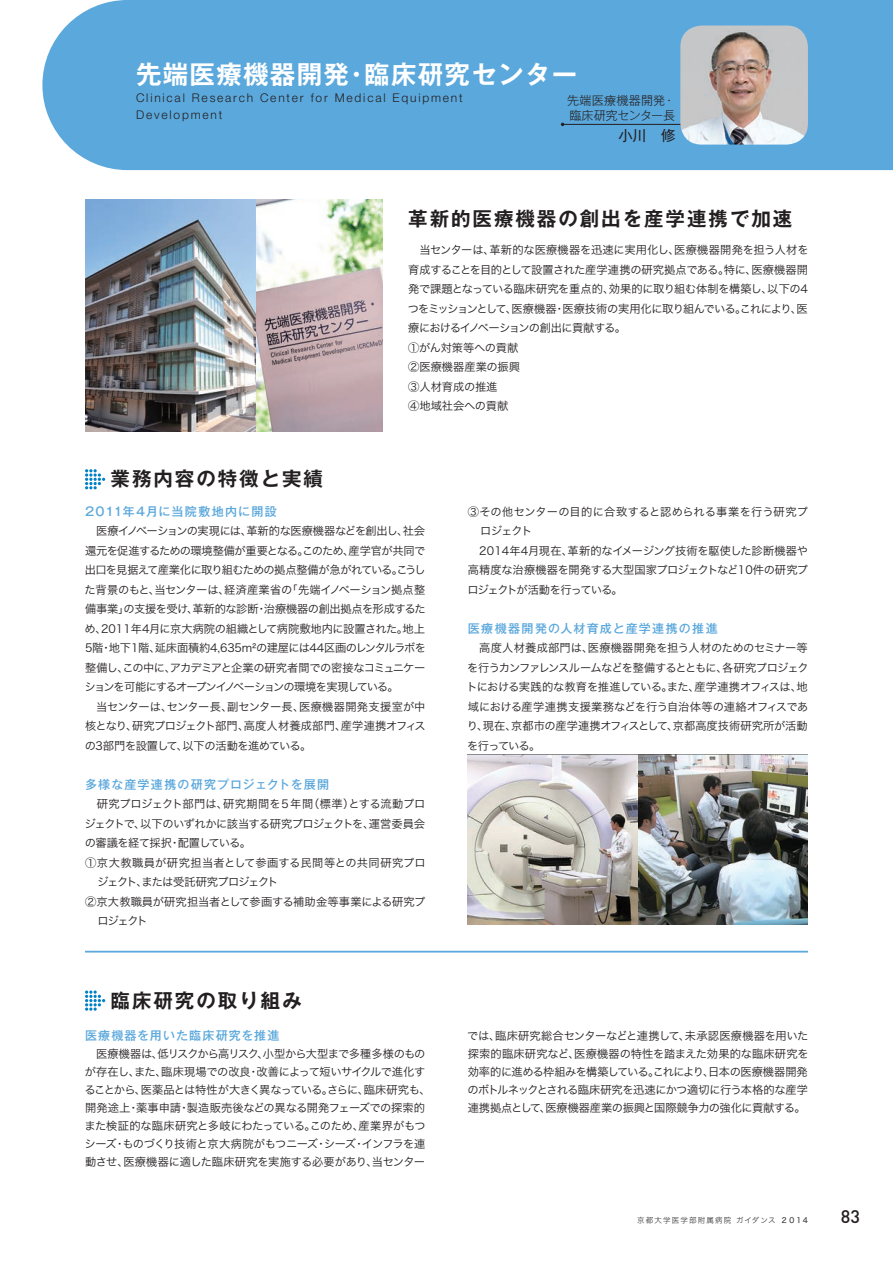
<style>
.page{position:relative;width:893px;height:1263px;background:#fff}
.page>*{position:absolute;margin:0;border:0;box-sizing:border-box;transform-origin:0 0}
.t1{font:700 25.5px "Gothic MB101 Pr 5 De";letter-spacing:.05em;color:#fff}
.t2{font:700 19.5px "Gothic MB101 Pr 5 De";letter-spacing:.1em;color:#231f20}
.t3{font:500 18px "Adi Haus";color:#231f20}
.t4{font:14.25px "Gothic MB101 Pr 5";color:#231f20}
.t5{font:500 12px "Gothic MB101 Pr 5";letter-spacing:.1em;color:#5ba8dc}
.t6{font:300 12px/16.5px "Helvetica Neue LT Std";letter-spacing:.15em;color:#231f20}
.t7{font:300 12px/15px "Gothic MB101 Pr 5";letter-spacing:.01em;color:#231f20}
.t8{font:11.25px/19.5px "Hira Kaku Std W3";letter-spacing:-.03em;color:#231f20}
.t9{font:11.25px "Hira Kaku Std W3";letter-spacing:-.01em;color:#231f20}
.t10{font:11.25px "Hira Kaku Std W3";letter-spacing:-.05em;color:#231f20}
.t11{font:11.25px "Hira Kaku Std W3";letter-spacing:-.09em;color:#231f20}
.t12{font:11.25px "Hira Kaku Std W3";letter-spacing:.02em;color:#231f20}
.t13{font:11.25px "Hira Kaku Std W3";letter-spacing:.01em;color:#231f20}
.t14{font:7.5px "Hira Kaku Std W2";letter-spacing:.15em;color:#231f20}
.s1{font-family:"Hira Kaku Std W4"}
</style>
<div class="page">
<div style="left:42px;top:0;width:851px;height:170px;background:#5ba8dc"></div>
<hr style="left:85px;top:951px;width:723px;height:1px;background:#5ba8dc">
<hr style="left:563px;top:124px;width:119px;height:1px;background:#231f20">
<svg style="left:85px;top:469px;width:20px;height:20px"></svg>
<svg style="left:85px;top:990px;width:20px;height:21px"></svg>
<img style="left:255px;top:200px;width:128px;height:232px">
<img style="left:85px;top:200px;width:170px;height:232px">
<img style="left:680px;top:26px;width:128px;height:119px">
<img style="left:468px;top:755px;width:340px;height:170px">
<h1 class="t1" style="left:136px;top:53px;width:443px">先端医療機器開発・臨床研究センター</h1>
<p class="t6" style="left:136px;top:89px;width:328px">Clinical Research Center for Medical Equipment<br>Development</p>
<p class="t7" style="left:567px;top:91px;width:110px">先端医療機器開発・臨床研究センター長</p>
<p class="t4" style="left:618px;top:124px;width:58px">小川　修</p>
<h2 class="t2" style="left:408px;top:202px;width:386px">革新的医療機器の創出を産学連携で加速</h2>
<h2 class="t2" style="left:111px;top:463px;width:214px">業務内容の特徴と実績</h2>
<p class="t8" style="left:408px;top:240px;width:402px">　当センターは、革新的な医療機器を迅速に実用化し、医療機器開発を担う人材を育成することを目的として設置された産学連携の研究拠点である。特に、医療機器開発で課題となっている臨床研究を重点的、効果的に取り組む体制を構築し、以下の4つをミッションとして、医療機器・医療技術の実用化に取り組んでいる。これにより、医療におけるイノベーションの創出に貢献する。<br>①がん対策等への貢献<br>②医療機器産業の振興<br>③人材育成の推進<br>④地域社会への貢献</p>
<p class="t5" style="left:85px;top:502px;width:193px">2011年4月に当院敷地内に開設</p>
<p class="t8" style="left:84px;top:521px;width:343px">　医療イノベーションの実現には、革新的な医療機器などを創出し、社会還元を促進するための環境整備が重要となる。このため、産学官が共同で出口を見据えて産業化に取り組むための拠点整備が急がれている。こうした背景のもと、当センターは、経済産業省の「先端イノベーション拠点整備事業」の支援を受け、革新的な診断・治療機器の創出拠点を形成するため、2011年4月に京大病院の組織として病院敷地内に設置された。地上5階・地下1階、延床面積約4,635m²の建屋には44区画のレンタルラボを整備し、この中に、アカデミアと企業の研究者間での密接なコミュニケーションを可能にするオープンイノベーションの環境を実現している。<br>　当センターは、センター長、副センター長、医療機器開発支援室が中核となり、研究プロジェクト部門、高度人材養成部門、産学連携オフィスの3部門を設置して、以下の活動を進めている。</p>
<p class="t5" style="left:85px;top:775px;width:246px">多様な産学連携の研究プロジェクトを展開</p>
<p class="t8" style="left:85px;top:794px;width:342px">　研究プロジェクト部門は、研究期間を５年間（標準）とする流動プロ</p>
<p class="t10" style="left:84px;top:815px;width:342px">ジェクトで、以下のいずれかに該当する研究プロジェクトを、運営委員会</p>
<p class="t10" style="left:85px;top:834px;width:168px">の審議を経て採択・配置している。</p>
<p class="t12" style="left:85px;top:854px;width:342px">①京大教職員が研究担当者として参画する民間等との共同研究プロ</p>
<p class="t11" style="left:97px;top:873px;width:183px">ジェクト、または受託研究プロジェクト</p>
<p class="t9" style="left:85px;top:893px;width:342px">②京大教職員が研究担当者として参画する補助金等事業による研究プ</p>
<p class="t8" style="left:97px;top:911px;width:52px">ロジェクト</p>
<h2 class="t2" style="left:111px;top:984px;width:193px">臨床研究の取り組み</h2>
<p class="t5" style="left:85px;top:1026px;width:196px">医療機器を用いた臨床研究を推進</p>
<p class="t8" style="left:84px;top:1044px;width:348px;line-height:18px">　医療機器は、低リスクから高リスク、小型から大型まで多種多様のものが存在し、また、臨床現場での改良・改善によって短いサイクルで進化することから、医薬品とは特性が大きく異なっている。さらに、臨床研究も、開発途上・薬事申請・製造販売後などの異なる開発フェーズでの探索的また検証的な臨床研究と多岐にわたっている。このため、産業界がもつシーズ・ものづくり技術と京大病院がもつニーズ・シーズ・インフラを連動させ、医療機器に適した臨床研究を実施する必要があり、当センター</p>
<p class="t13" style="left:468px;top:503px;width:342px">③その他センターの目的に合致すると認められる事業を行う研究プ</p>
<p class="t8" style="left:480px;top:521px;width:54px">ロジェクト</p>
<p class="t9" style="left:468px;top:542px;width:342px">　2014年4月現在、革新的なイメージング技術を駆使した診断機器や</p>
<p class="t8" style="left:468px;top:560px;width:342px">高精度な治療機器を開発する大型国家プロジェクトなど10件の研究プ</p>
<p class="t11" style="left:467px;top:581px;width:157px">ロジェクトが活動を行っている。</p>
<p class="t5" style="left:468px;top:619px;width:251px">医療機器開発の人材育成と産学連携の推進</p>
<p class="t8" style="left:466px;top:638px;width:344px;text-align:justify">　高度人材養成部門は、医療機器開発を担う人材のためのセミナー等を行うカンファレンスルームなどを整備するとともに、各研究プロジェクトにおける実践的な教育を推進している。また、産学連携オフィスは、地域における産学連携支援業務などを行う自治体等の連絡オフィスであり、現在、京都市の産学連携オフィスとして、京都高度技術研究所が活動を行っている。</p>
<p class="t8" style="left:467px;top:1026px;width:343px;line-height:18px;text-align:justify">では、臨床研究総合センターなどと連携して、未承認医療機器を用いた探索的臨床研究など、医療機器の特性を踏まえた効果的な臨床研究を効率的に進める枠組みを構築している。これにより、日本の医療機器開発のボトルネックとされる臨床研究を迅速にかつ適切に行う本格的な産学連携拠点として、医療機器産業の振興と国際競争力の強化に貢献する。</p>
<p class="t14" style="left:637px;top:1214px;width:172px">京都大学医学部附属病院 ガイダンス <span class="s1">２０１4</span></p>
<h3 class="t3" style="left:841px;top:1205px;width:21px">83</h3>
</div>
